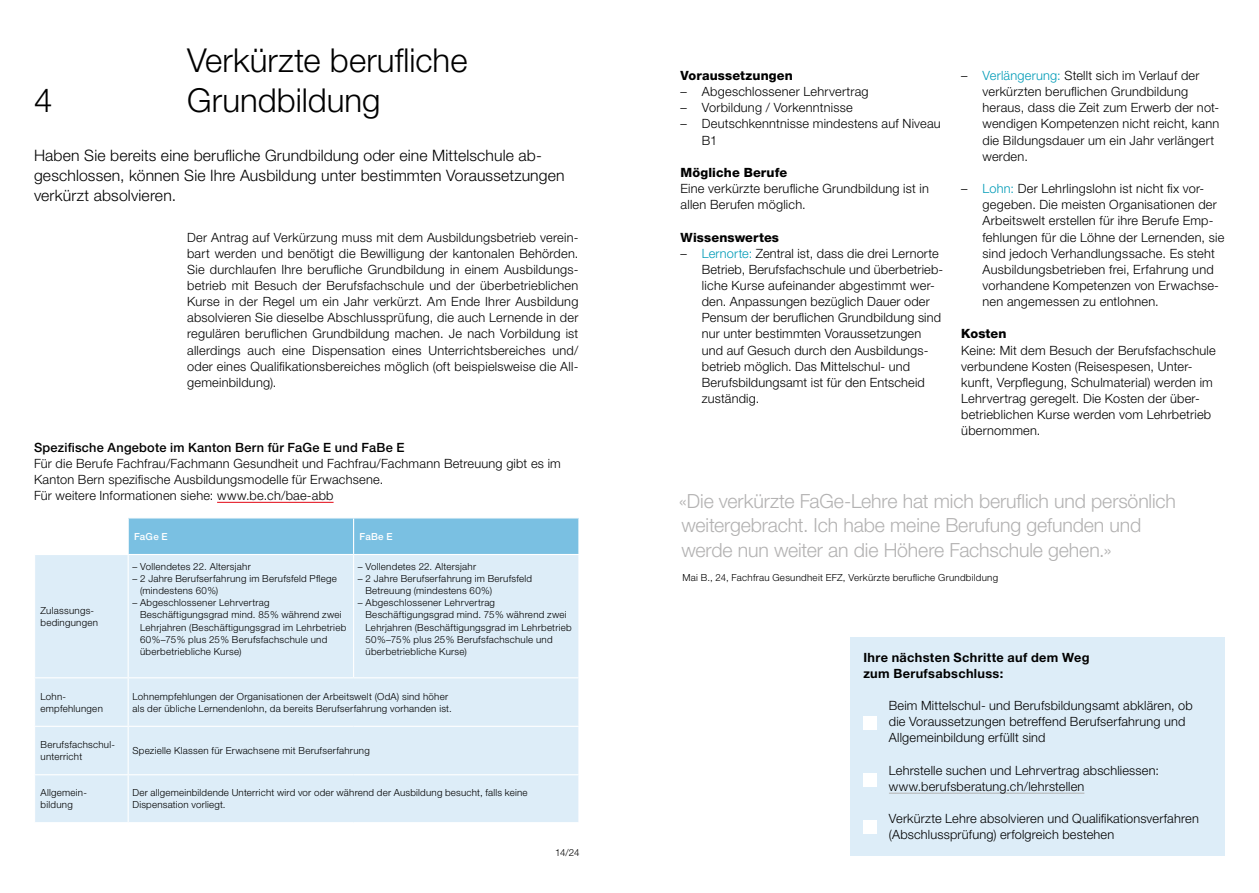
<style>
.page{position:relative;width:1259px;height:893px;background:#fff}
.page>*{position:absolute;margin:0;border:0;box-sizing:border-box;transform-origin:0 0}
.t1{font:300 33px/40.3px "Helvetica Neue LT Std";color:#000}
.t2{font:300 19.5px/24.3px "Helvetica Neue LT Std";letter-spacing:-.005em;color:#b3b2b2}
.t3{font:300 15.75px/20.2px "Helvetica Neue LT Std";letter-spacing:.01em;color:#000}
.t4{font:300 12.75px/16.2px "Helvetica Neue LT Std";letter-spacing:.015em;color:#000}
.t5{font:800 12.75px "Helvetica Neue LT Std";letter-spacing:.01em;color:#000}
.t6{font:700 12.75px/16.2px "Helvetica Neue LT Std";letter-spacing:.025em;color:#000}
.t7{font:500 12.75px "Helvetica Neue LT Std";letter-spacing:.02em;color:#000}
.t8{font:300 9.75px/12.1px "Helvetica Neue LT Std";letter-spacing:.025em;color:#000}
.t9{font:500 9.75px "Helvetica Neue LT Std";letter-spacing:.03em;color:#fff}
.s1{color:#009bb7}
</style>
<div class="page">
<div style="left:850px;top:637px;width:375px;height:218px;background:#ddedf8"></div>
<hr style="left:889px;top:793px;width:195px;height:1px;background:#b3b2b2">
<div style="left:863px;top:716px;width:14px;height:14px;background:#fff"></div>
<div style="left:863px;top:773px;width:14px;height:13px;background:#fff"></div>
<div style="left:863px;top:820px;width:14px;height:14px;background:#fff"></div>
<div style="left:129px;top:518px;width:449px;height:36px;background:#7ac0e2"></div>
<div style="left:35px;top:555px;width:543px;height:267px;background:#ddedf8"></div>
<hr style="left:353px;top:518px;width:1px;height:36px;background:#fff">
<hr style="left:128px;top:555px;width:1px;height:122px;background:#fff">
<hr style="left:353px;top:555px;width:1px;height:122px;background:#fff">
<hr style="left:34px;top:677px;width:94px;height:1px;background:#fff">
<hr style="left:128px;top:677px;width:225px;height:1px;background:#fff">
<hr style="left:128px;top:678px;width:1px;height:48px;background:#fff">
<hr style="left:353px;top:677px;width:226px;height:1px;background:#fff">
<hr style="left:34px;top:726px;width:94px;height:1px;background:#fff">
<hr style="left:128px;top:726px;width:225px;height:1px;background:#fff">
<hr style="left:128px;top:727px;width:1px;height:47px;background:#fff">
<hr style="left:353px;top:726px;width:226px;height:1px;background:#fff">
<hr style="left:34px;top:774px;width:94px;height:1px;background:#fff">
<hr style="left:128px;top:774px;width:225px;height:1px;background:#fff">
<hr style="left:128px;top:775px;width:1px;height:47px;background:#fff">
<hr style="left:353px;top:774px;width:226px;height:1px;background:#fff">
<hr style="left:217px;top:502px;width:116px;height:1px;background:#e30613">
<h1 class="t1" style="left:34px;top:80px;width:20px">4</h1>
<h1 class="t1" style="left:187px;top:39px;width:282px">Verkürzte berufliche<br>Grundbildung</h1>
<p class="t3" style="left:34px;top:145px;width:532px">Haben Sie bereits eine berufliche Grundbildung oder eine Mittelschule ab&shy;geschlossen, können Sie Ihre Ausbildung unter bestimmten Voraussetzungen verkürzt absolvieren.</p>
<p class="t4" style="left:187px;top:229px;width:393px;text-align:justify">Der Antrag auf Verkürzung muss mit dem Ausbildungsbetrieb verein&shy;bart werden und benötigt die Bewilligung der kantonalen Behörden.<br>Sie durchlaufen Ihre berufliche Grundbildung in einem Ausbildungs&shy;betrieb mit Besuch der Berufsfachschule und der überbetrieblichen Kurse in der Regel um ein Jahr verkürzt. Am Ende Ihrer Ausbildung absolvieren Sie dieselbe Abschlussprüfung, die auch Lernende in der regulären beruflichen Grundbildung machen. Je nach Vorbildung ist allerdings auch eine Dispensation eines Unterrichtsbereiches und/ oder eines Qualifikationsbereiches möglich (oft beispielsweise die All&shy;gemeinbildung).</p>
<p class="t7" style="left:34px;top:439px;width:372px">Spezifische Angebote im Kanton Bern für FaGe E und FaBe E</p>
<p class="t4" style="left:34px;top:455px;width:528px">Für die Berufe Fachfrau/Fachmann Gesundheit und Fachfrau/Fachmann Betreuung gibt es im<br>Kanton Bern spezifische Ausbildungsmodelle für Erwachsene.<br>Für weitere Informationen siehe: www.be.ch/bae-abb</p>
<p class="t8" style="left:41px;top:604px;width:59px">Zulassungs&shy;bedingungen</p>
<p class="t9" style="left:134px;top:530px;width:35px">FaGe E</p>
<p class="t9" style="left:359px;top:530px;width:35px">FaBe E</p>
<p class="t8" style="left:132px;top:560px;width:120px">– Vollendetes 22. Altersjahr</p>
<p class="t8" style="left:140px;top:572px;width:198px;text-indent:-8px">– 2 Jahre Berufserfahrung im Berufsfeld Pflege (mindestens 60%)</p>
<p class="t8" style="left:140px;top:597px;width:208px;text-indent:-8px">– Abgeschlossener Lehrvertrag Beschäftigungsgrad mind. 85% während zwei Lehrjahren (Beschäftigungsgrad im Lehrbetrieb 60%–75% plus 25% Berufsfachschule und überbetriebliche Kurse)</p>
<p class="t8" style="left:358px;top:560px;width:120px">– Vollendetes 22. Altersjahr</p>
<p class="t8" style="left:365px;top:572px;width:168px;text-indent:-8px">– 2 Jahre Berufserfahrung im Berufsfeld<br>Betreuung (mindestens 60%)</p>
<p class="t8" style="left:365px;top:597px;width:208px;text-indent:-8px">– Abgeschlossener Lehrvertrag Beschäftigungsgrad mind. 75% während zwei Lehrjahren (Beschäftigungsgrad im Lehrbetrieb 50%–75% plus 25% Berufsfachschule und überbetriebliche Kurse)</p>
<p class="t8" style="left:41px;top:690px;width:64px">Lohn&shy;empfehlungen</p>
<p class="t8" style="left:132px;top:690px;width:321px">Lohnempfehlungen der Organisationen der Arbeitswelt (OdA) sind höher als der übliche Lernendenlohn, da bereits Berufserfahrung vorhanden ist.</p>
<p class="t8" style="left:41px;top:738px;width:76px">Berufsfachschul&shy;unterricht</p>
<p class="t8" style="left:132px;top:744px;width:239px">Spezielle Klassen für Erwachsene mit Berufserfahrung</p>
<p class="t8" style="left:41px;top:786px;width:48px">Allgemein&shy;bildung</p>
<p class="t8" style="left:132px;top:786px;width:397px">Der allgemeinbildende Unterricht wird vor oder während der Ausbildung besucht, falls keine<br>Dispensation vorliegt.</p>
<p class="t8" style="left:555px;top:846px;width:26px">14/24</p>
<p class="t5" style="left:680px;top:68px;width:114px">Voraussetzungen</p>
<p class="t4" style="left:680px;top:83px;width:189px">– Abgeschlossener Lehrvertrag</p>
<p class="t4" style="left:680px;top:99px;width:174px">– Vorbildung / Vorkenntnisse</p>
<p class="t4" style="left:702px;top:116px;width:240px;text-indent:-21px">– Deutschkenntnisse mindestens auf Niveau<br>B1</p>
<p class="t5" style="left:680px;top:165px;width:108px">Mögliche Berufe</p>
<p class="t4" style="left:680px;top:180px;width:250px">Eine verkürzte berufliche Grundbildung ist in allen Berufen möglich.</p>
<p class="t5" style="left:680px;top:229px;width:100px">Wissenswertes</p>
<p class="t4" style="left:702px;top:245px;width:243px;text-indent:-21px">– <span class="s1">Lernorte:</span> Zentral ist, dass die drei Lernorte Betrieb, Berufsfachschule und überbetrieb&shy;liche Kurse aufeinander abgestimmt wer&shy;den. Anpassungen bezüglich Dauer oder Pensum der beruflichen Grundbildung sind nur unter bestimmten Voraussetzungen und auf Gesuch durch den Ausbildungs&shy;betrieb möglich. Das Mittelschul- und Berufsbildungsamt ist für den Entscheid zuständig.</p>
<p class="t4" style="left:982px;top:67px;width:238px;text-indent:-21px">– <span class="s1">Verlängerung:</span> Stellt sich im Verlauf der verkürzten beruflichen Grundbildung heraus, dass die Zeit zum Erwerb der not&shy;wendigen Kompetenzen nicht reicht, kann die Bildungsdauer um ein Jahr verlängert werden.</p>
<p class="t4" style="left:982px;top:180px;width:243px;text-indent:-21px">– <span class="s1">Lohn:</span> Der Lehrlingslohn ist nicht fix vor&shy;gegeben. Die meisten Organisationen der Arbeitswelt erstellen für ihre Berufe Emp&shy;fehlungen für die Löhne der Lernenden, sie sind jedoch Verhandlungssache. Es steht Ausbildungsbetrieben frei, Erfahrung und vorhandene Kompetenzen von Erwachse&shy;nen angemessen zu entlohnen.</p>
<p class="t5" style="left:961px;top:326px;width:47px">Kosten</p>
<p class="t4" style="left:961px;top:342px;width:256px">Keine: Mit dem Besuch der Berufsfachschule verbundene Kosten (Reisespesen, Unter&shy;kunft, Verpflegung, Schulmaterial) werden im Lehrvertrag geregelt. Die Kosten der über&shy;betrieblichen Kurse werden vom Lehrbetrieb übernommen.</p>
<h2 class="t2" style="left:679px;top:489px;width:498px">«Die verkürzte FaGe-Lehre hat mich beruflich und persönlich weitergebracht. Ich habe meine Berufung gefunden und werde nun weiter an die Höhere Fachschule gehen.»</h2>
<p class="t8" style="left:682px;top:571px;width:317px">Mai B., 24, Fachfrau Gesundheit EFZ, Verkürzte berufliche Grundbildung</p>
<p class="t6" style="left:863px;top:649px;width:227px">Ihre nächsten Schritte auf dem Weg zum Berufsabschluss:</p>
<p class="t4" style="left:889px;top:697px;width:305px">Beim Mittelschul- und Berufsbildungsamt abklären, ob die Voraussetzungen betreffend Berufserfahrung und<br>Allgemeinbildung erfüllt sind</p>
<p class="t4" style="left:889px;top:762px;width:271px">Lehrstelle suchen und Lehrvertrag abschliessen: www.berufsberatung.ch/lehrstellen</p>
<p class="t4" style="left:889px;top:810px;width:311px">Verkürzte Lehre absolvieren und Qualifikationsverfahren (Abschlussprüfung) erfolgreich bestehen</p>
</div>
